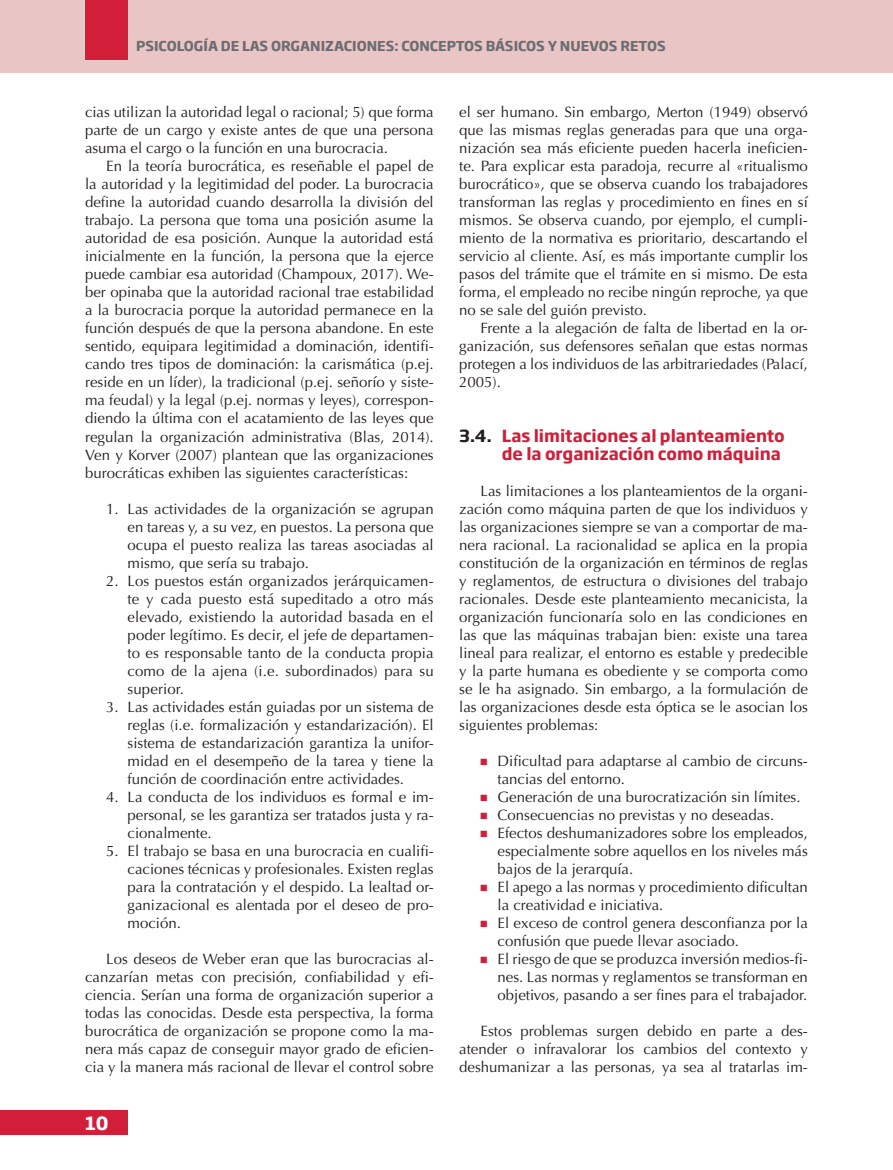
<style>
.page{position:relative;width:893px;height:1170px;background:#fff}
.page>*{position:absolute;margin:0;border:0;box-sizing:border-box;transform-origin:0 0}
.t1{font:700 18px "Soho Gothic Pro";color:#fff}
.t2{font:700 16.5px/18px "Soho Gothic Pro";color:#d31e39;text-align:right}
.t3{font:15px/18px "Optima";color:#231f20;text-align:justify}
.t4{font:700 13.5px "Soho Gothic Pro";color:#6c6d70}
.s1{color:#231f20}
.s2{color:#d31e39}
</style>
<div class="page">
<div style="left:0;top:0;width:893px;height:72px;background:#eac5c5"></div>
<div style="left:0;top:1109px;width:128px;height:25px;background:#d31e39"></div>
<div style="left:85px;top:0;width:43px;height:60px;background:#d31e39"></div>
<p class="t4" style="left:136px;top:35px;width:531px">PSICOLOGÍA DE LAS ORGANIZACIONES: CONCEPTOS BÁSICOS Y NUEVOS RETOS</p>
<p class="t3" style="left:85px;top:103px;width:350px">cias utilizan la autoridad legal o racional; 5) que forma parte de un cargo y existe antes de que una persona asuma el cargo o la función en una burocracia.</p>
<p class="t3" style="left:85px;top:157px;width:350px;text-indent:21px">En la teoría burocrática, es reseñable el papel de la autoridad y la legitimidad del poder. La burocracia define la autoridad cuando desarrolla la división del trabajo. La persona que toma una posición asume la autoridad de esa posición. Aunque la autoridad está inicialmente en la función, la persona que la ejerce puede cambiar esa autoridad (Champoux, 2017). We&shy;ber opinaba que la autoridad racional trae estabilidad a la burocracia porque la autoridad permanece en la función después de que la persona abandone. En este sentido, equipara legitimidad a dominación, identifi&shy;cando tres tipos de dominación: la carismática (p.ej. reside en un líder), la tradicional (p.ej. señorío y siste&shy;ma feudal) y la legal (p.ej. normas y leyes), correspon&shy;diendo la última con el acatamiento de las leyes que regulan la organización administrativa (Blas, 2014).<br>Ven y Korver (2007) plantean que las organizaciones burocráticas exhiben las siguientes características:</p>
<p class="t3" style="left:128px;top:499px;width:308px;text-indent:-21px">1. Las actividades de la organización se agrupan en tareas y, a su vez, en puestos. La persona que ocupa el puesto realiza las tareas asociadas al mismo, que sería su trabajo.</p>
<p class="t3" style="left:128px;top:571px;width:308px;text-indent:-21px">2. Los puestos están organizados jerárquicamen&shy;te y cada puesto está supeditado a otro más elevado, existiendo la autoridad basada en el poder legítimo. Es decir, el jefe de departamen&shy;to es responsable tanto de la conducta propia como de la ajena (i.e. subordinados) para su superior.</p>
<p class="t3" style="left:128px;top:697px;width:308px;text-indent:-21px">3. Las actividades están guiadas por un sistema de reglas (i.e. formalización y estandarización). El sistema de estandarización garantiza la unifor&shy;midad en el desempeño de la tarea y tiene la función de coordinación entre actividades.</p>
<p class="t3" style="left:128px;top:787px;width:308px;text-indent:-21px">4. La conducta de los individuos es formal e im&shy;personal, se les garantiza ser tratados justa y ra&shy;cionalmente.</p>
<p class="t3" style="left:128px;top:841px;width:308px;text-indent:-21px">5. El trabajo se basa en una burocracia en cualifi&shy;caciones técnicas y profesionales. Existen reglas para la contratación y el despido. La lealtad or&shy;ganizacional es alentada por el deseo de pro&shy;moción.</p>
<p class="t3" style="left:85px;top:949px;width:350px;text-indent:21px">Los deseos de Weber eran que las burocracias al&shy;canzarían metas con precisión, confiabilidad y efi&shy;ciencia. Serían una forma de organización superior a todas las conocidas. Desde esta perspectiva, la forma burocrática de organización se propone como la ma&shy;nera más capaz de conseguir mayor grado de eficien&shy;cia y la manera más racional de llevar el control sobre</p>
<p class="t1" style="left:85px;top:1108px;width:25px">10</p>
<p class="t3" style="left:459px;top:103px;width:350px">el ser humano. Sin embargo, Merton (1949) observó que las mismas reglas generadas para que una orga&shy;nización sea más eficiente pueden hacerla ineficien&shy;te. Para explicar esta paradoja, recurre al «ritualismo burocrático», que se observa cuando los trabajadores transforman las reglas y procedimiento en fines en sí mismos. Se observa cuando, por ejemplo, el cumpli&shy;miento de la normativa es prioritario, descartando el servicio al cliente. Así, es más importante cumplir los pasos del trámite que el trámite en si mismo. De esta forma, el empleado no recibe ningún reproche, ya que no se sale del guión previsto.</p>
<p class="t3" style="left:459px;top:319px;width:350px;text-indent:21px">Frente a la alegación de falta de libertad en la or&shy;ganización, sus defensores señalan que estas normas protegen a los individuos de las arbitrariedades (Palací, 2005).</p>
<p class="t2" style="left:459px;top:425px;width:327px"><span class="s1">3.4.</span> Las limitaciones al planteamiento de la organización como máquina</p>
<p class="t3" style="left:459px;top:481px;width:350px;text-indent:21px">Las limitaciones a los planteamientos de la organi&shy;zación como máquina parten de que los individuos y las organizaciones siempre se van a comportar de ma&shy;nera racional. La racionalidad se aplica en la propia constitución de la organización en términos de reglas y reglamentos, de estructura o divisiones del trabajo racionales. Desde este planteamiento mecanicista, la organización funcionaría solo en las condiciones en las que las máquinas trabajan bien: existe una tarea lineal para realizar, el entorno es estable y predecible y la parte humana es obediente y se comporta como se le ha asignado. Sin embargo, a la formulación de las organizaciones desde esta óptica se le asocian los siguientes problemas:</p>
<p class="t3" style="left:497px;top:751px;width:312px;text-indent:-17px"><span class="s2">■</span> Dificultad para adaptarse al cambio de circuns&shy;tancias del entorno.</p>
<p class="t3" style="left:480px;top:787px;width:322px"><span class="s2">■</span> Generación de una burocratización sin límites.</p>
<p class="t3" style="left:480px;top:805px;width:295px"><span class="s2">■</span> Consecuencias no previstas y no deseadas.</p>
<p class="t3" style="left:497px;top:823px;width:312px;text-indent:-17px"><span class="s2">■</span> Efectos deshumanizadores sobre los empleados, especialmente sobre aquellos en los niveles más bajos de la jerarquía.</p>
<p class="t3" style="left:497px;top:877px;width:312px;text-indent:-17px"><span class="s2">■</span> El apego a las normas y procedimiento dificultan la creatividad e iniciativa.</p>
<p class="t3" style="left:497px;top:913px;width:312px;text-indent:-17px"><span class="s2">■</span> El exceso de control genera desconfianza por la confusión que puede llevar asociado.</p>
<p class="t3" style="left:497px;top:949px;width:312px;text-indent:-17px"><span class="s2">■</span> El riesgo de que se produzca inversión medios-fi&shy;nes. Las normas y reglamentos se transforman en objetivos, pasando a ser fines para el trabajador.</p>
<p class="t3" style="left:459px;top:1021px;width:350px;text-indent:21px">Estos problemas surgen debido en parte a des&shy;atender o infravalorar los cambios del contexto y deshumanizar a las personas, ya sea al tratarlas im-</p>
</div>
